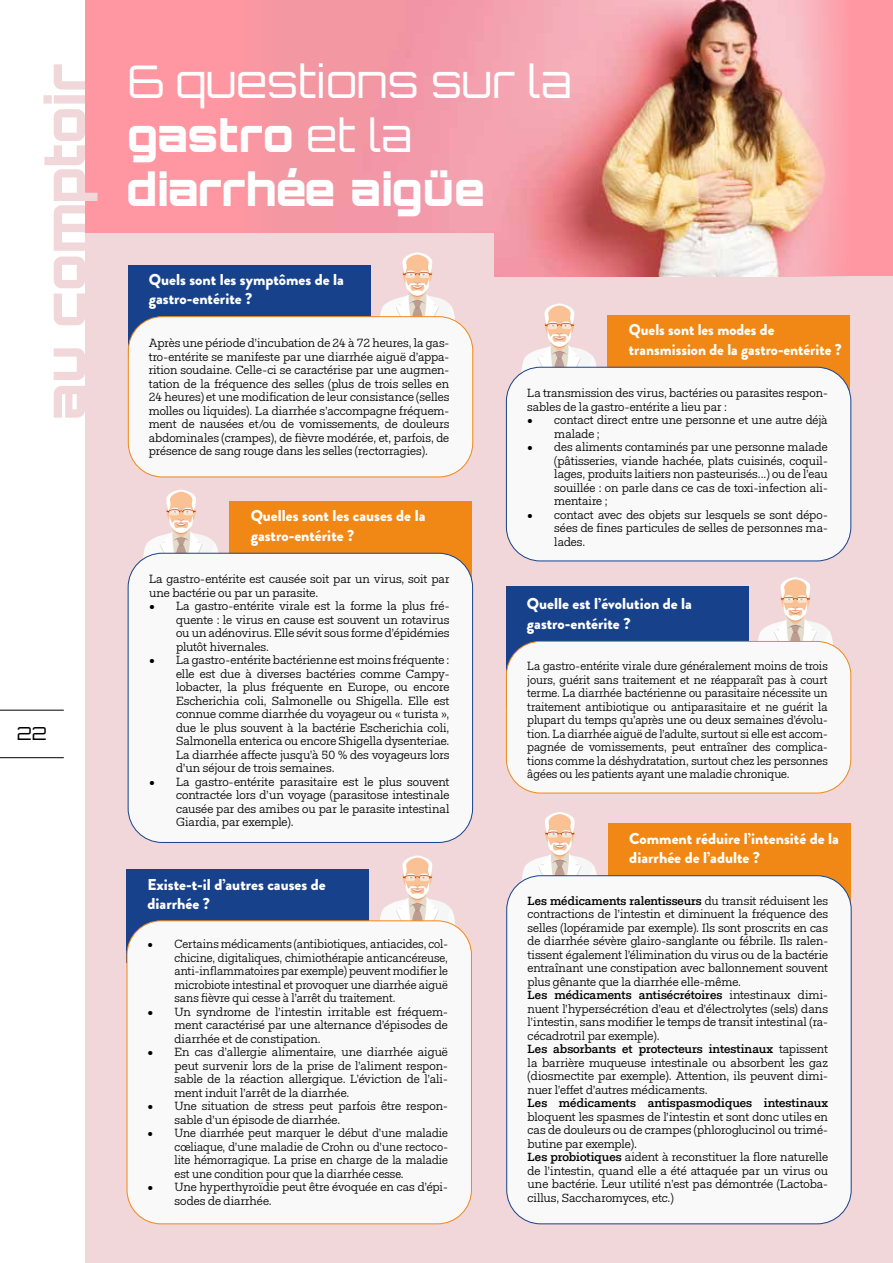
<style>
.page{position:relative;width:893px;height:1263px;background:#fff}
.page>*{position:absolute;margin:0;border:0;box-sizing:border-box;transform-origin:0 0}
.t1{font:300 45px/54px "Orbitron";color:#fff}
.t2{font:300 18px "Orbitron";color:#000}
.t3{font:900 15.75px/19.5px "Brandon Grotesque";color:#fff}
.t4{font:12px/13.5px "Fakt Slab Blond";letter-spacing:-.005em;color:#000;text-align:justify}
.t5{font:12px/13.5px "Fakt Slab Blond";letter-spacing:-.005em;color:#000;text-align:justify;scale:.96 1}
.t6{font:500 12px "Fakt Slab";color:#000}
.s1{font-weight:900}
.s2{font-family:"Fakt Slab Blond";font-weight:400}
.s3{font-family:"Fakt Slab";font-weight:500}
</style>
<div class="page">
<hr style="left:0;top:710px;width:64px;height:1px;background:#000">
<hr style="left:0;top:757px;width:64px;height:1px;background:#000">
<div style="left:85px;top:0;width:808px;height:276px;background:#ff97a2"></div>
<div style="left:85px;top:276px;width:808px;height:987px;background:#f1d7da"></div>
<img style="left:278px;top:0;width:561px;height:276px">
<div style="left:506px;top:586px;width:243px;height:83px;background:#17428b"></div>
<div style="left:126px;top:869px;width:243px;height:94px;background:#17428b"></div>
<div style="left:229px;top:501px;width:243px;height:76px;background:#f18815"></div>
<div style="left:608px;top:315px;width:242px;height:76px;background:#f18815"></div>
<div style="left:608px;top:823px;width:242px;height:76px;background:#f18815"></div>
<svg style="left:142px;top:490px;width:78px;height:69px"></svg>
<svg style="left:521px;top:303px;width:77px;height:69px"></svg>
<svg style="left:521px;top:812px;width:76px;height:70px"></svg>
<div style="left:128px;top:553px;width:345px;height:289px;background:#f8f9f8;border-radius:34px"></div>
<div style="left:128px;top:553px;width:345px;height:290px;border:1px solid #17428b;border-radius:34px"></div>
<div style="left:506px;top:367px;width:345px;height:194px;background:#f8f9f8;border-radius:34px"></div>
<div style="left:506px;top:367px;width:345px;height:194px;border:1px solid #17428b;border-radius:34px"></div>
<div style="left:507px;top:876px;width:344px;height:348px;background:#f8f9f8;border-radius:34px"></div>
<div style="left:85px;top:233px;width:408px;height:121px;background:#f1d7da"></div>
<svg style="left:43px;top:64px;width:54px;height:354px"></svg>
<div style="left:128px;top:265px;width:243px;height:79px;background:#17428b"></div>
<svg style="left:380px;top:252px;width:76px;height:69px"></svg>
<div style="left:128px;top:317px;width:345px;height:160px;background:#f8f9f8;border-radius:34px"></div>
<div style="left:128px;top:316px;width:345px;height:161px;border:1px solid #f18815;border-radius:34px"></div>
<svg style="left:380px;top:855px;width:76px;height:71px"></svg>
<svg style="left:756px;top:577px;width:77px;height:68px"></svg>
<div style="left:127px;top:921px;width:344px;height:303px;background:#f8f9f8;border-radius:34px"></div>
<div style="left:127px;top:920px;width:345px;height:304px;border:1px solid #f18815;border-radius:34px"></div>
<div style="left:506px;top:641px;width:345px;height:152px;background:#f8f9f8;border-radius:34px"></div>
<div style="left:506px;top:641px;width:345px;height:152px;border:1px solid #f18815;border-radius:34px"></div>
<h2 class="t2" style="left:17px;top:722px;width:31px">22</h2>
<h1 class="t1" style="left:128px;top:53px;width:446px">6 questions sur la <span class="s1">gastro</span> et la <span class="s1">diarrhée aigüe</span></h1>
<h3 class="t3" style="left:149px;top:270px;width:197px">Quels sont les symptômes de la gastro-entérite ?</h3>
<p class="t4" style="left:149px;top:336px;width:302px">Après une période d’incubation de 24 à 72 heures, la gas&shy;tro-entérite se manifeste par une diarrhée aiguë d’appa&shy;rition soudaine. Celle-ci se caractérise par une augmen&shy;tation de la fréquence des selles (plus de trois selles en 24 heures) et une modification de leur consistance (selles molles ou liquides). La diarrhée s’accompagne fréquem&shy;ment de nausées et/ou de vomissements, de douleurs abdominales (crampes), de fièvre modérée, et, parfois, de présence de sang rouge dans les selles (rectorragies).</p>
<h3 class="t3" style="left:251px;top:506px;width:176px">Quelles sont les causes de la gastro-entérite ?</h3>
<p class="t4" style="left:149px;top:572px;width:302px">La gastro-entérite est causée soit par un virus, soit par une bactérie ou par un parasite.</p>
<p class="t4" style="left:176px;top:599px;width:275px;text-indent:-27px">• La gastro-entérite virale est la forme la plus fré&shy;quente : le virus en cause est souvent un rotavirus ou un adénovirus. Elle sévit sous forme d’épidémies plutôt hivernales.</p>
<p class="t4" style="left:176px;top:653px;width:275px;text-indent:-27px">• La gastro-entérite bactérienne est moins fréquente : elle est due à diverses bactéries comme Campy&shy;lobacter, la plus fréquente en Europe, ou encore Escherichia coli, Salmonelle ou Shigella. Elle est connue comme diarrhée du voyageur ou « turista », due le plus souvent à la bactérie Escherichia coli, Salmonella enterica ou encore Shigella dysenteriae.<br>La diarrhée affecte jusqu’à 50 % des voyageurs lors d’un séjour de trois semaines.</p>
<p class="t4" style="left:176px;top:775px;width:275px;text-indent:-27px">• La gastro-entérite parasitaire est le plus souvent contractée lors d’un voyage (parasitose intestinale causée par des amibes ou par le parasite intestinal Giardia, par exemple).</p>
<h3 class="t3" style="left:147px;top:875px;width:180px">Existe-t-il d’autres causes de diarrhée ?</h3>
<p class="t5" style="left:175px;top:937px;width:286px;text-indent:-27px">• Certains médicaments (antibiotiques, antiacides, col&shy;chicine, digitaliques, chimiothérapie anticancéreuse, anti-inflammatoires par exemple) peuvent modifier le microbiote intestinal et provoquer une diarrhée aiguë sans fièvre qui cesse à l’arrêt du traitement.</p>
<p class="t4" style="left:175px;top:1005px;width:275px;text-indent:-27px">• Un syndrome de l’intestin irritable est fréquem&shy;ment caractérisé par une alternance d’épisodes de diarrhée et de constipation.</p>
<p class="t4" style="left:175px;top:1045px;width:275px;text-indent:-27px">• En cas d’allergie alimentaire, une diarrhée aiguë peut survenir lors de la prise de l’aliment respon&shy;sable de la réaction allergique. L’éviction de l’ali&shy;ment induit l’arrêt de la diarrhée.</p>
<p class="t4" style="left:175px;top:1099px;width:275px;text-indent:-27px">• Une situation de stress peut parfois être respon&shy;sable d’un épisode de diarrhée.</p>
<p class="t5" style="left:175px;top:1126px;width:286px;text-indent:-27px">• Une diarrhée peut marquer le début d’une maladie cœliaque, d’une maladie de Crohn ou d’une rectoco&shy;lite hémorragique. La prise en charge de la maladie est une condition pour que la diarrhée cesse.</p>
<p class="t4" style="left:175px;top:1180px;width:275px;text-indent:-27px">• Une hyperthyroïdie peut être évoquée en cas d’épi&shy;sodes de diarrhée.</p>
<h3 class="t3" style="left:629px;top:320px;width:214px">Quels sont les modes de transmission de la gastro-entérite ?</h3>
<p class="t4" style="left:527px;top:386px;width:302px">La transmission des virus, bactéries ou parasites respon&shy;sables de la gastro-entérite a lieu par :</p>
<p class="t4" style="left:554px;top:413px;width:275px;text-indent:-27px">• contact direct entre une personne et une autre déjà malade ;</p>
<p class="t4" style="left:554px;top:440px;width:275px;text-indent:-27px">• des aliments contaminés par une personne malade (pâtisseries, viande hachée, plats cuisinés, coquil&shy;lages, produits laitiers non pasteurisés...) ou de l’eau souillée : on parle dans ce cas de toxi-infection ali&shy;mentaire ;</p>
<p class="t4" style="left:554px;top:508px;width:275px;text-indent:-27px">• contact avec des objets sur lesquels se sont dépo&shy;sées de fines particules de selles de personnes ma&shy;lades.</p>
<h3 class="t3" style="left:527px;top:594px;width:167px">Quelle est l’évolution de la gastro-entérite ?</h3>
<p class="t5" style="left:527px;top:659px;width:314px">La gastro-entérite virale dure généralement moins de trois jours, guérit sans traitement et ne réapparaît pas à court terme. La diarrhée bactérienne ou parasitaire nécessite un traitement antibiotique ou antiparasitaire et ne guérit la plupart du temps qu’après une ou deux semaines d’évolu&shy;tion. La diarrhée aiguë de l’adulte, surtout si elle est accom&shy;pagnée de vomissements, peut entraîner des complica&shy;tions comme la déshydratation, surtout chez les personnes âgées ou les patients ayant une maladie chronique.</p>
<h3 class="t3" style="left:629px;top:829px;width:211px">Comment réduire l’intensité de la diarrhée de l’adulte ?</h3>
<p class="t6" style="left:528px;top:892px;width:302px">Les médicaments ralentisseurs <span class="s2">du transit réduisent les</span></p>
<p class="t4" style="left:528px;top:907px;width:302px">contractions de l’intestin et diminuent la fréquence des selles (lopéramide par exemple). Ils sont proscrits en cas de diarrhée sévère glairo-sanglante ou fébrile. Ils ralen&shy;tissent également l’élimination du virus ou de la bactérie entraînant une constipation avec ballonnement souvent plus gênante que la diarrhée elle-même.</p>
<p class="t6" style="left:528px;top:987px;width:302px">Les médicaments antisécrétoires <span class="s2">intestinaux dimi-</span></p>
<p class="t4" style="left:528px;top:1001px;width:302px">nuent l’hypersécrétion d’eau et d’électrolytes (sels) dans l’intestin, sans modifier le temps de transit intestinal (ra&shy;cécadrotril par exemple).</p>
<p class="t6" style="left:528px;top:1041px;width:302px">Les absorbants et protecteurs intestinaux <span class="s2">tapissent</span></p>
<p class="t4" style="left:528px;top:1055px;width:302px">la barrière muqueuse intestinale ou absorbent les gaz (diosmectite par exemple). Attention, ils peuvent dimi&shy;nuer l’effet d’autres médicaments.</p>
<p class="t6" style="left:528px;top:1095px;width:302px">Les médicaments antispasmodiques intestinaux</p>
<p class="t4" style="left:528px;top:1109px;width:302px;text-align:left">bloquent les spasmes de l’intestin et sont donc utiles en cas de douleurs ou de crampes (phloroglucinol ou trimé&shy;butine par exemple).<br><span class="s3">Les probiotiques</span> aident à reconstituer la flore naturelle de l’intestin, quand elle a été attaquée par un virus ou une bactérie. Leur utilité n’est pas démontrée (Lactoba&shy;cillus, Saccharomyces, etc.)</p>
</div>
